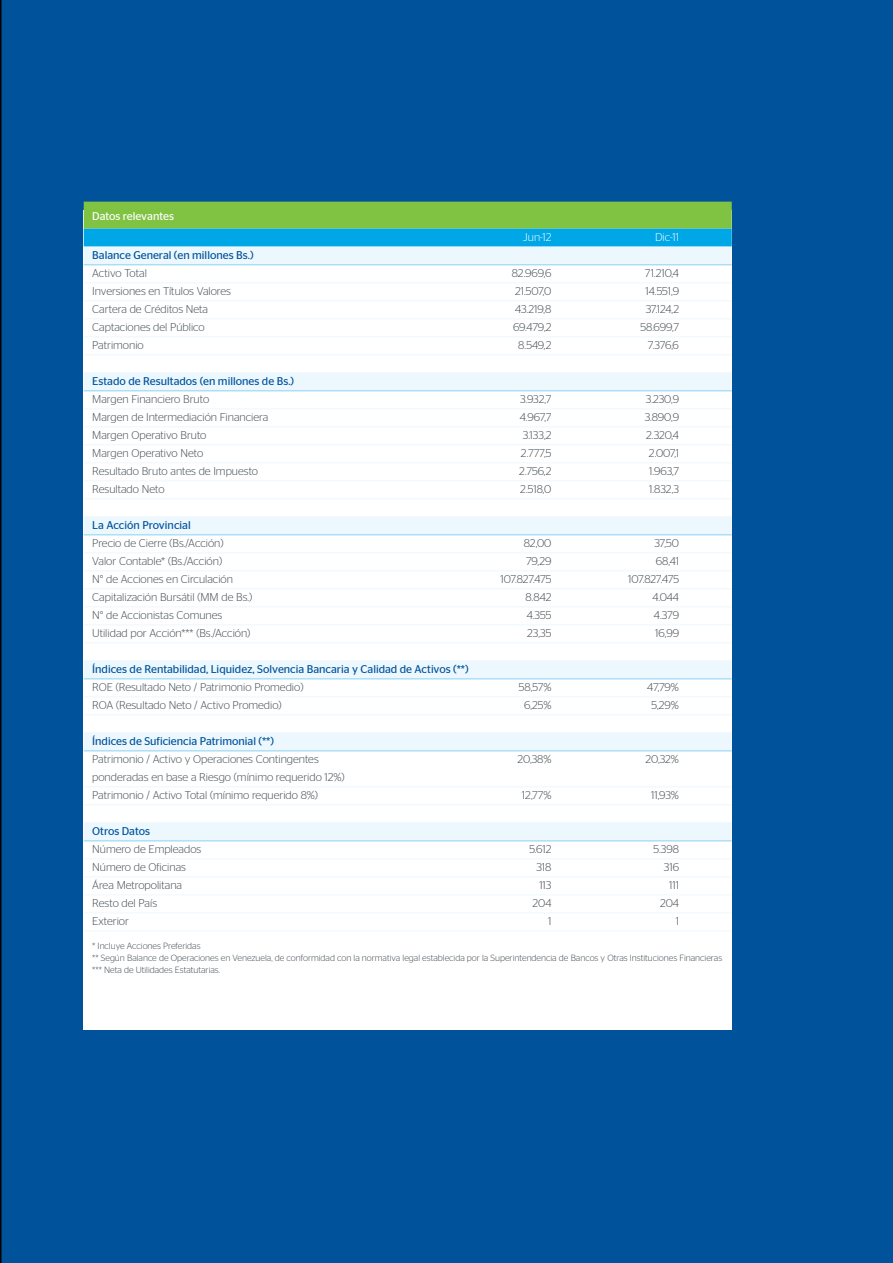
<style>
.page{position:relative;width:893px;height:1263px;background:#00539b}
.page>*{position:absolute;margin:0;border:0;box-sizing:border-box;transform-origin:0 0}
.t1{font:300 11.25px/18px "Stag Sans";color:#3e484f}
.t2{font:11.25px "Stag Sans";color:#00539b}
.t3{font:11.25px "Stag Sans";letter-spacing:-.005em;color:#fff}
.t4{font:300 11.25px "Stag Sans";color:#fff}
.t5{font:300 9px/12px "Stag Sans";color:#3e484f}
</style>
<div class="page">
<div style="left:84px;top:210px;width:648px;height:819px;background:#fff"></div>
<div style="left:84px;top:202px;width:648px;height:27px;background:#80c342"></div>
<div style="left:84px;top:229px;width:648px;height:18px;background:#00a7e7"></div>
<div style="left:84px;top:247px;width:648px;height:18px;background:#edf8fe"></div>
<hr style="left:84px;top:265px;width:648px;height:1px;background:#89d1f4">
<hr style="left:84px;top:283px;width:648px;height:1px;background:#edf8fe">
<hr style="left:84px;top:301px;width:648px;height:1px;background:#edf8fe">
<hr style="left:84px;top:319px;width:648px;height:1px;background:#edf8fe">
<hr style="left:84px;top:337px;width:648px;height:1px;background:#edf8fe">
<hr style="left:84px;top:355px;width:648px;height:1px;background:#edf8fe">
<div style="left:84px;top:373px;width:648px;height:18px;background:#edf8fe"></div>
<hr style="left:84px;top:391px;width:648px;height:1px;background:#89d1f4">
<hr style="left:84px;top:409px;width:648px;height:1px;background:#edf8fe">
<hr style="left:84px;top:427px;width:648px;height:1px;background:#edf8fe">
<hr style="left:84px;top:445px;width:648px;height:1px;background:#edf8fe">
<hr style="left:84px;top:463px;width:648px;height:1px;background:#edf8fe">
<hr style="left:84px;top:481px;width:648px;height:1px;background:#edf8fe">
<hr style="left:84px;top:499px;width:648px;height:1px;background:#edf8fe">
<div style="left:84px;top:517px;width:648px;height:18px;background:#edf8fe"></div>
<hr style="left:84px;top:535px;width:648px;height:1px;background:#89d1f4">
<hr style="left:84px;top:553px;width:648px;height:1px;background:#edf8fe">
<hr style="left:84px;top:571px;width:648px;height:1px;background:#edf8fe">
<hr style="left:84px;top:589px;width:648px;height:1px;background:#edf8fe">
<hr style="left:84px;top:607px;width:648px;height:1px;background:#edf8fe">
<hr style="left:84px;top:625px;width:648px;height:1px;background:#edf8fe">
<hr style="left:84px;top:643px;width:648px;height:1px;background:#edf8fe">
<div style="left:84px;top:661px;width:648px;height:18px;background:#edf8fe"></div>
<hr style="left:84px;top:679px;width:648px;height:1px;background:#89d1f4">
<hr style="left:84px;top:697px;width:648px;height:1px;background:#edf8fe">
<hr style="left:84px;top:715px;width:648px;height:1px;background:#edf8fe">
<div style="left:84px;top:733px;width:648px;height:18px;background:#edf8fe"></div>
<hr style="left:84px;top:751px;width:648px;height:1px;background:#89d1f4">
<hr style="left:84px;top:787px;width:648px;height:1px;background:#edf8fe">
<hr style="left:84px;top:805px;width:648px;height:1px;background:#edf8fe">
<div style="left:84px;top:823px;width:648px;height:18px;background:#edf8fe"></div>
<hr style="left:84px;top:841px;width:648px;height:1px;background:#89d1f4">
<hr style="left:84px;top:859px;width:648px;height:1px;background:#edf8fe">
<hr style="left:84px;top:877px;width:648px;height:1px;background:#edf8fe">
<hr style="left:84px;top:895px;width:648px;height:1px;background:#edf8fe">
<hr style="left:84px;top:913px;width:648px;height:1px;background:#edf8fe">
<hr style="left:84px;top:931px;width:648px;height:1px;background:#edf8fe">
<p class="t3" style="left:92px;top:209px;width:83px">Datos relevantes</p>
<p class="t4" style="left:523px;top:231px;width:30px">Jun-12</p>
<p class="t4" style="left:655px;top:231px;width:25px">Dic-11</p>
<p class="t2" style="left:92px;top:248px;width:163px">Balance General (en millones Bs.)</p>
<p class="t1" style="left:92px;top:264px;width:56px">Activo Total</p>
<p class="t1" style="left:512px;top:264px;width:41px">82.969,6</p>
<p class="t1" style="left:645px;top:264px;width:36px">71.210,4</p>
<p class="t1" style="left:92px;top:282px;width:140px">Inversiones en Títulos Valores</p>
<p class="t1" style="left:515px;top:282px;width:38px">21.507,0</p>
<p class="t1" style="left:645px;top:282px;width:35px">14.551,9</p>
<p class="t1" style="left:92px;top:300px;width:117px">Cartera de Créditos Neta</p>
<p class="t1" style="left:515px;top:300px;width:38px">43.219,8</p>
<p class="t1" style="left:646px;top:300px;width:35px">37.124,2</p>
<p class="t1" style="left:92px;top:318px;width:114px">Captaciones del Público</p>
<p class="t1" style="left:513px;top:318px;width:40px">69.479,2</p>
<p class="t1" style="left:640px;top:318px;width:40px">58.699,7</p>
<p class="t1" style="left:92px;top:336px;width:53px">Patrimonio</p>
<p class="t1" style="left:518px;top:336px;width:35px">8.549,2</p>
<p class="t1" style="left:648px;top:336px;width:33px">7.376,6</p>
<p class="t2" style="left:92px;top:374px;width:203px">Estado de Resultados (en millones de Bs.)</p>
<p class="t1" style="left:92px;top:390px;width:118px">Margen Financiero Bruto</p>
<p class="t1" style="left:520px;top:390px;width:33px">3.932,7</p>
<p class="t1" style="left:646px;top:390px;width:35px">3.230,9</p>
<p class="t1" style="left:92px;top:408px;width:178px">Margen de Intermediación Financiera</p>
<p class="t1" style="left:520px;top:408px;width:33px">4.967,7</p>
<p class="t1" style="left:645px;top:408px;width:36px">3.890,9</p>
<p class="t1" style="left:92px;top:426px;width:116px">Margen Operativo Bruto</p>
<p class="t1" style="left:523px;top:426px;width:30px">3.133,2</p>
<p class="t1" style="left:646px;top:426px;width:35px">2.320,4</p>
<p class="t1" style="left:92px;top:444px;width:113px">Margen Operativo Neto</p>
<p class="t1" style="left:521px;top:444px;width:32px">2.777,5</p>
<p class="t1" style="left:649px;top:444px;width:32px">2.007,1</p>
<p class="t1" style="left:92px;top:462px;width:167px">Resultado Bruto antes de Impuesto</p>
<p class="t1" style="left:519px;top:462px;width:34px">2.756,2</p>
<p class="t1" style="left:649px;top:462px;width:31px">1.963,7</p>
<p class="t1" style="left:92px;top:480px;width:74px">Resultado Neto</p>
<p class="t1" style="left:520px;top:480px;width:33px">2.518,0</p>
<p class="t1" style="left:649px;top:480px;width:31px">1.832,3</p>
<p class="t2" style="left:92px;top:518px;width:100px">La Acción Provincial</p>
<p class="t1" style="left:92px;top:534px;width:133px">Precio de Cierre (Bs./Acción)</p>
<p class="t1" style="left:524px;top:534px;width:29px">82,00</p>
<p class="t1" style="left:654px;top:534px;width:26px">37,50</p>
<p class="t1" style="left:92px;top:552px;width:131px">Valor Contable* (Bs./Acción)</p>
<p class="t1" style="left:526px;top:552px;width:27px">79,29</p>
<p class="t1" style="left:656px;top:552px;width:25px">68,41</p>
<p class="t1" style="left:92px;top:570px;width:142px">N° de Acciones en Circulación</p>
<p class="t1" style="left:500px;top:570px;width:52px">107.827.475</p>
<p class="t1" style="left:628px;top:570px;width:52px">107.827.475</p>
<p class="t1" style="left:92px;top:588px;width:161px">Capitalización Bursátil (MM de Bs.)</p>
<p class="t1" style="left:526px;top:588px;width:27px">8.842</p>
<p class="t1" style="left:652px;top:588px;width:28px">4.044</p>
<p class="t1" style="left:92px;top:606px;width:132px">N° de Accionistas Comunes</p>
<p class="t1" style="left:527px;top:606px;width:26px">4.355</p>
<p class="t1" style="left:654px;top:606px;width:27px">4.379</p>
<p class="t1" style="left:92px;top:624px;width:160px">Utilidad por Acción*** (Bs./Acción)</p>
<p class="t1" style="left:527px;top:624px;width:26px">23,35</p>
<p class="t1" style="left:655px;top:624px;width:25px">16,99</p>
<p class="t2" style="left:92px;top:662px;width:378px">Índices de Rentabilidad, Liquidez, Solvencia Bancaria y Calidad de Activos (**)</p>
<p class="t1" style="left:92px;top:678px;width:213px">ROE (Resultado Neto / Patrimonio Promedio)</p>
<p class="t1" style="left:519px;top:678px;width:34px">58,57%</p>
<p class="t1" style="left:647px;top:678px;width:33px">47,79%</p>
<p class="t1" style="left:92px;top:696px;width:191px">ROA (Resultado Neto / Activo Promedio)</p>
<p class="t1" style="left:524px;top:696px;width:29px">6,25%</p>
<p class="t1" style="left:651px;top:696px;width:29px">5,29%</p>
<p class="t2" style="left:92px;top:734px;width:183px">Índices de Suficiencia Patrimonial (**)</p>
<p class="t1" style="left:92px;top:750px;width:228px">Patrimonio / Activo y Operaciones Contingentes</p>
<p class="t1" style="left:517px;top:750px;width:35px">20,38%</p>
<p class="t1" style="left:646px;top:750px;width:35px">20,32%</p>
<p class="t1" style="left:92px;top:768px;width:254px">ponderadas en base a Riesgo (mínimo requerido 12%)<br>Patrimonio / Activo Total (mínimo requerido 8%)</p>
<p class="t1" style="left:522px;top:786px;width:31px">12,77%</p>
<p class="t1" style="left:651px;top:786px;width:29px">11,93%</p>
<p class="t2" style="left:92px;top:824px;width:59px">Otros Datos</p>
<p class="t1" style="left:92px;top:840px;width:111px">Número de Empleados</p>
<p class="t1" style="left:529px;top:840px;width:24px">5.612</p>
<p class="t1" style="left:654px;top:840px;width:27px">5.398</p>
<p class="t1" style="left:92px;top:858px;width:95px">Número de Oficinas</p>
<p class="t1" style="left:536px;top:858px;width:17px">318</p>
<p class="t1" style="left:664px;top:858px;width:17px">316</p>
<p class="t1" style="left:92px;top:876px;width:91px">Área Metropolitana</p>
<p class="t1" style="left:539px;top:876px;width:14px">113</p>
<p class="t1" style="left:669px;top:876px;width:11px">111</p>
<p class="t1" style="left:92px;top:894px;width:66px">Resto del País</p>
<p class="t1" style="left:533px;top:894px;width:20px">204</p>
<p class="t1" style="left:660px;top:894px;width:20px">204</p>
<p class="t1" style="left:92px;top:912px;width:38px">Exterior</p>
<p class="t1" style="left:548px;top:912px;width:5px">1</p>
<p class="t1" style="left:676px;top:912px;width:5px">1</p>
<p class="t5" style="left:92px;top:939px;width:631px">* Incluye Acciones Preferidas<br>** Según Balance de Operaciones en Venezuela, de conformidad con la normativa legal establecida por la Superintendencia de Bancos y Otras Instituciones Financieras *** Neta de Utilidades Estatutarias.</p>
</div>
